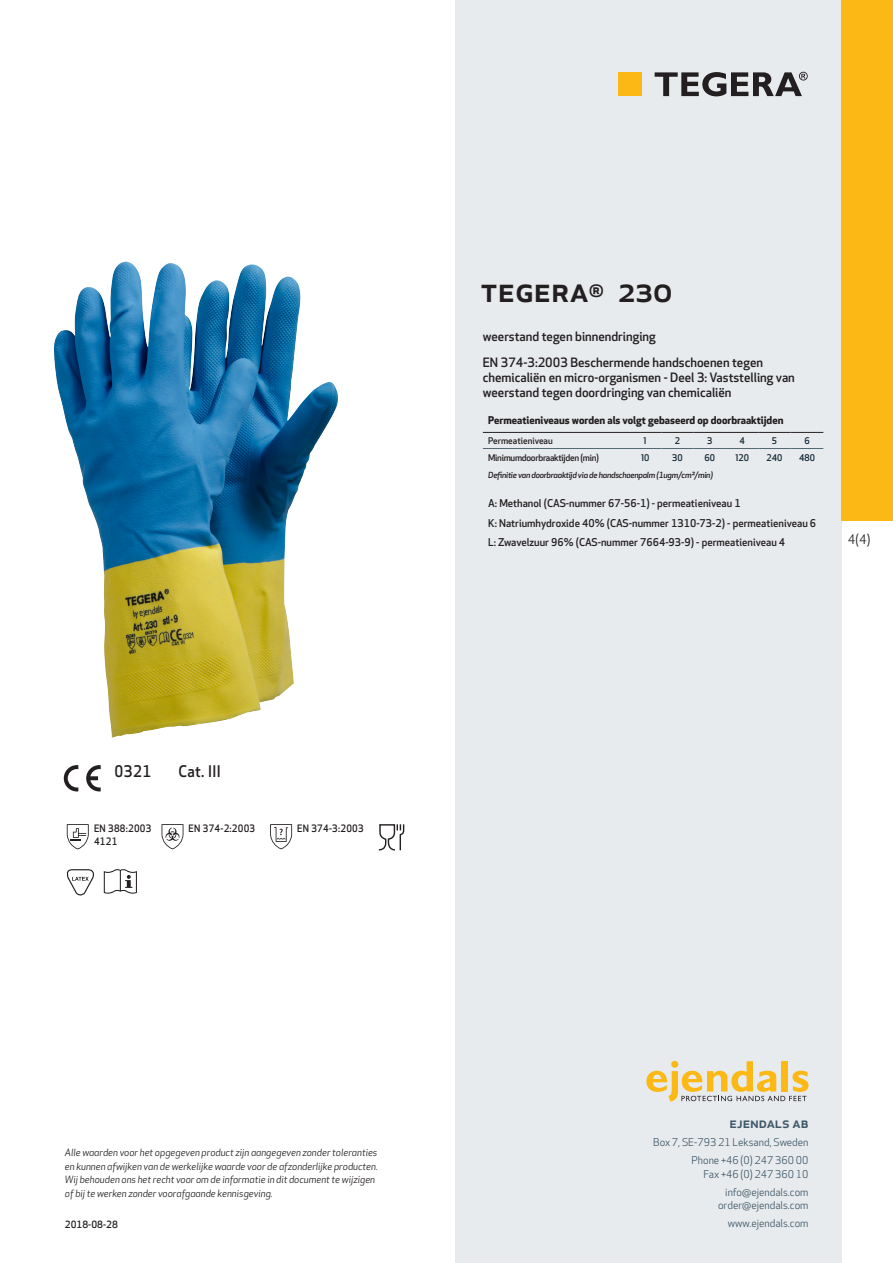
<style>
.page{position:relative;width:893px;height:1263px;background:#fff}
.page>*{position:absolute;margin:0;border:0;box-sizing:border-box;transform-origin:0 0}
.prodname{font:500 34.5px "Apex New";color:#231f20}
.Artikel{font:500 15.6px "Apex New";letter-spacing:.025em;color:#231f20;scale:.95 1}
.t1{font:500 15px "Apex New";color:#405968}
.t2{font:12.75px "Apex New";color:#231f20}
.Compliance_body{font:500 12.6px/15px "Apex New";color:#231f20}
.Artikel-2{font:500 10.5px/19.2px "Apex New";color:#231f20}
.t3{font:10.5px/18px "Apex New";color:#405968;text-align:right}
.Artikel-3{font:700 10.5px "Apex New";color:#231f20}
.Artikel-4{font:500 10.05px/13.2px "Apex New";letter-spacing:.025em;color:#231f20;scale:.95 1}
.t4{font:italic 9.75px/13.5px "Apex New";color:#231f20}
.t5{font:500 9.75px "Apex New";color:#231f20}
.Artikel-5{font:500 9px "Apex New";letter-spacing:-.03em;color:#231f20}
.Artikel-6{font:500 9px "Apex New";color:#122632}
.Artikel-7{font:500 9px "Apex New";color:#231f20}
.Artikel-8{font:italic 500 8.25px "Apex New";letter-spacing:-.03em;color:#231f20}
</style>
<div class="page">
<div style="left:455px;top:0;width:387px;height:1263px;background:#e8ebee"></div>
<svg style="left:646px;top:1061px;width:162px;height:40px"></svg>
<div style="left:618px;top:72px;width:24px;height:24px;background:#fcb814"></div>
<svg style="left:655px;top:72px;width:153px;height:24px"></svg>
<svg style="left:86px;top:765px;width:15px;height:26px"></svg>
<svg style="left:64px;top:765px;width:14px;height:26px"></svg>
<svg style="left:67px;top:824px;width:22px;height:25px"></svg>
<svg style="left:162px;top:824px;width:21px;height:25px"></svg>
<svg style="left:270px;top:824px;width:22px;height:25px"></svg>
<svg style="left:379px;top:824px;width:25px;height:26px"></svg>
<svg style="left:67px;top:869px;width:27px;height:26px"></svg>
<svg style="left:104px;top:869px;width:33px;height:25px"></svg>
<hr style="left:483px;top:448px;width:146px;height:1px;background:#556975">
<hr style="left:629px;top:448px;width:32px;height:1px;background:#556975">
<hr style="left:661px;top:448px;width:33px;height:1px;background:#556975">
<hr style="left:694px;top:448px;width:32px;height:1px;background:#556975">
<hr style="left:726px;top:448px;width:32px;height:1px;background:#556975">
<hr style="left:758px;top:448px;width:33px;height:1px;background:#556975">
<hr style="left:791px;top:448px;width:32px;height:1px;background:#556975">
<hr style="left:483px;top:432px;width:146px;height:1px;background:#231f20">
<hr style="left:629px;top:432px;width:32px;height:1px;background:#231f20">
<hr style="left:661px;top:432px;width:33px;height:1px;background:#231f20">
<hr style="left:694px;top:432px;width:32px;height:1px;background:#231f20">
<hr style="left:726px;top:432px;width:32px;height:1px;background:#231f20">
<hr style="left:758px;top:432px;width:33px;height:1px;background:#231f20">
<hr style="left:791px;top:432px;width:32px;height:1px;background:#231f20">
<div style="left:842px;top:0;width:51px;height:520px;background:#fcb814"></div>
<img style="left:54px;top:263px;width:260px;height:475px">
<p class="Artikel" style="left:115px;top:761px;width:40px">0321</p>
<p class="Artikel" style="left:178px;top:761px;width:46px">Cat. III</p>
<p class="Artikel-4" style="left:94px;top:821px;width:62px">EN 388:2003<br>4121</p>
<p class="Artikel-4" style="left:189px;top:821px;width:72px">EN 374-2:2003</p>
<p class="Artikel-4" style="left:297px;top:821px;width:72px">EN 374-3:2003</p>
<p class="prodname" style="left:480px;top:266px;width:194px">TEGERA<sup>®</sup> 230</p>
<p class="Compliance_body" style="left:483px;top:329px;width:174px">weerstand tegen binnendringing</p>
<p class="Compliance_body" style="left:483px;top:354px;width:313px">EN 374-3:2003 Beschermende handschoenen tegen chemicaliën en micro-organismen - Deel 3: Vaststelling van weerstand tegen doordringing van chemicaliën</p>
<p class="Artikel-3" style="left:488px;top:412px;width:297px">Permeatieniveaus worden als volgt gebaseerd op doorbraaktijden</p>
<p class="Artikel-7" style="left:488px;top:434px;width:66px">Permeatieniveau</p>
<p class="Artikel-6" style="left:644px;top:434px;width:5px">1</p>
<p class="Artikel-6" style="left:675px;top:434px;width:7px">2</p>
<p class="Artikel-6" style="left:707px;top:434px;width:7px">3</p>
<p class="Artikel-6" style="left:739px;top:434px;width:7px">4</p>
<p class="Artikel-6" style="left:772px;top:434px;width:7px">5</p>
<p class="Artikel-6" style="left:804px;top:434px;width:7px">6</p>
<p class="Artikel-5" style="left:488px;top:451px;width:112px">Minimumdoorbraaktijden (min)</p>
<p class="Artikel-6" style="left:641px;top:451px;width:10px">10</p>
<p class="Artikel-6" style="left:672px;top:451px;width:12px">30</p>
<p class="Artikel-6" style="left:704px;top:451px;width:12px">60</p>
<p class="Artikel-6" style="left:735px;top:451px;width:15px">120</p>
<p class="Artikel-6" style="left:766px;top:451px;width:17px">240</p>
<p class="Artikel-6" style="left:799px;top:451px;width:17px">480</p>
<p class="Artikel-8" style="left:488px;top:470px;width:226px">Definitie van doorbraaktijd via de handschoenpalm (1ugm/cm²/min)</p>
<p class="Artikel-2" style="left:488px;top:494px;width:329px">A: Methanol (CAS-nummer 67-56-1) - permeatieniveau 1<br>K: Natriumhydroxide 40% (CAS-nummer 1310-73-2) - permeatieniveau 6<br>L: Zwavelzuur 96% (CAS-nummer 7664-93-9) - permeatieniveau 4</p>
<h3 class="t2" style="left:848px;top:531px;width:24px">4(4)</h3>
<p class="t4" style="left:65px;top:1146px;width:315px">Alle waarden voor het opgegeven product zijn aangegeven zonder toleranties en kunnen afwijken van de werkelijke waarde voor de afzonderlijke producten.<br>Wij behouden ons het recht voor om de informatie in dit document te wijzigen of bij te werken zonder voorafgaande kennisgeving.</p>
<p class="t5" style="left:65px;top:1218px;width:54px">2018-08-28</p>
<h3 class="t1" style="left:729px;top:1113px;width:80px">ejendals ab</h3>
<p class="t3" style="left:653px;top:1133px;width:157px">Box 7, SE-793 21 Leksand, Sweden<br>Phone +46 (0) 247 360 00</p>
<p class="t3" style="left:703px;top:1165px;width:107px">Fax +46 (0) 247 360 10 info@ejendals.com</p>
<p class="t3" style="left:718px;top:1196px;width:92px">order@ejendals.com</p>
<p class="t3" style="left:728px;top:1215px;width:82px">www.ejendals.com</p>
</div>
